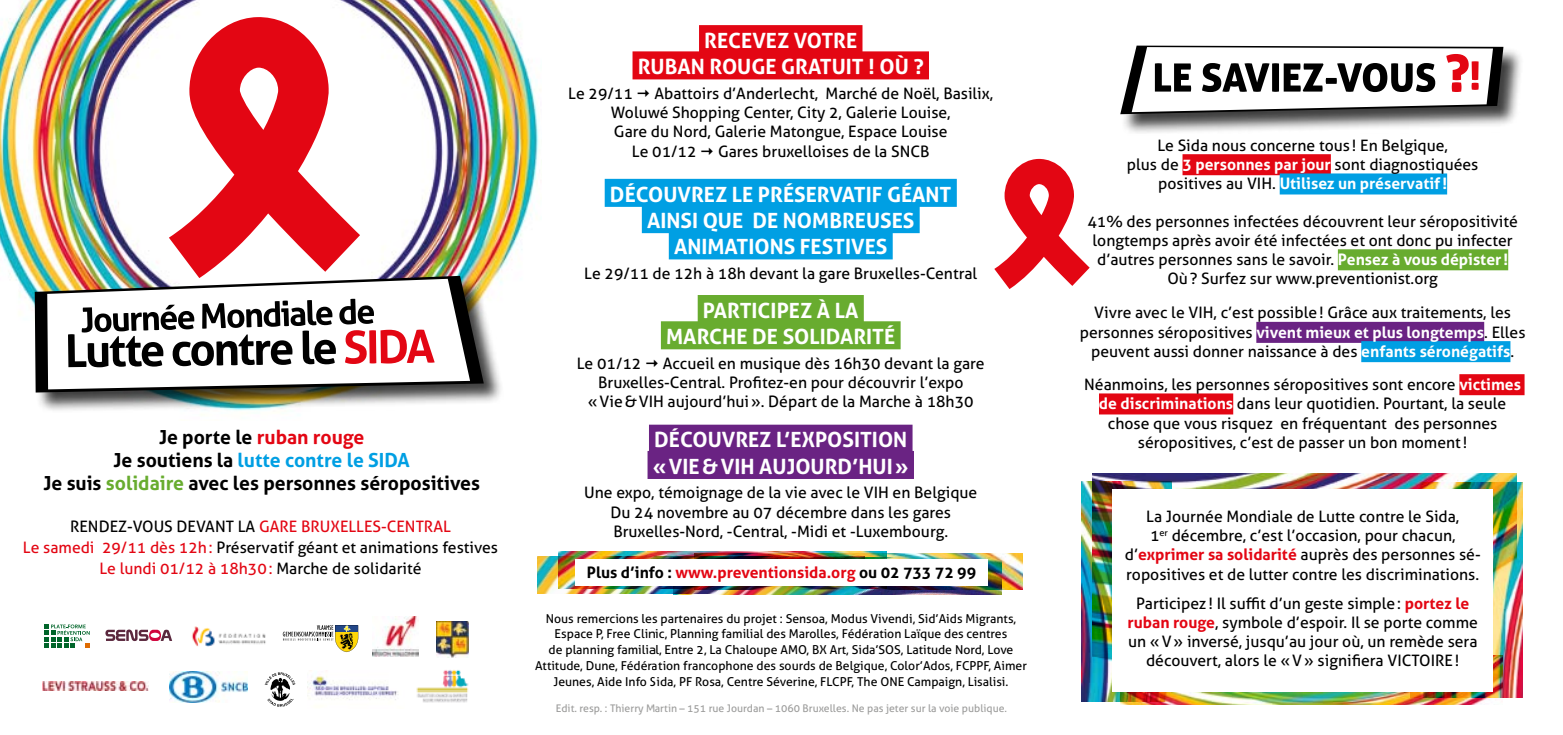
<style>
.page{position:relative;width:1563px;height:735px;background:#fff}
.page>*{position:absolute;margin:0;border:0;box-sizing:border-box;transform-origin:0 0}
.t1{font:700 21px "Aller";color:#fff}
.t2{font:700 19.43px "Aller";color:#000}
.t3{font:700 19.43px "Aller";color:#009fe3}
.t4{font:700 19.43px "Aller";color:#e30613}
.t5{font:15.75px/19.2px "Aller";color:#000;text-align:center}
.t6{font:15.75px "Aller";color:#e30613}
.t7{font:700 15.75px "Aller";color:#000}
.t8{font:12.25px/15.8px "Aller";color:#000;text-align:center}
.t9{font:10.5px "Aller";color:#9d9d9c}
.s1{color:#000}
.s2{color:#68ac2f}
.s3{color:#e30613}
.s4{font-weight:700;color:#fff}
.s5{font-weight:700;color:#e30613}
</style>
<div class="page">
<img style="left:1082px;top:481px;width:38px;height:219px">
<img style="left:1120px;top:692px;width:382px;height:12px">
<img style="left:1092px;top:473px;width:424px;height:215px">
<img style="left:1410px;top:482px;width:112px;height:214px">
<div style="left:1112px;top:488px;width:380px;height:203px;background:#fff"></div>
<img style="left:0;top:0;width:539px;height:415px">
<svg style="left:169px;top:16px;width:191px;height:259px;fill:#e30613"></svg>
<svg style="left:994px;top:158px;width:95px;height:131px"></svg>
<div style="left:699px;top:25px;width:163px;height:28px;background:#e30613"></div>
<div style="left:632px;top:51px;width:297px;height:28px;background:#e30613"></div>
<div style="left:1182px;top:154px;width:149px;height:21px;background:#e30613"></div>
<div style="left:1279px;top:173px;width:168px;height:21px;background:#009fe3"></div>
<div style="left:1338px;top:249px;width:170px;height:21px;background:#68ac2f"></div>
<div style="left:1256px;top:322px;width:228px;height:21px;background:#6a2383"></div>
<div style="left:1361px;top:341px;width:149px;height:21px;background:#009fe3"></div>
<div style="left:1459px;top:374px;width:65px;height:21px;background:#e30613"></div>
<div style="left:1099px;top:393px;width:134px;height:21px;background:#e30613"></div>
<div style="left:605px;top:179px;width:352px;height:28px;background:#009fe3"></div>
<div style="left:642px;top:205px;width:277px;height:28px;background:#009fe3"></div>
<div style="left:669px;top:231px;width:223px;height:28px;background:#009fe3"></div>
<div style="left:698px;top:295px;width:166px;height:28px;background:#68ac2f"></div>
<div style="left:661px;top:321px;width:239px;height:28px;background:#68ac2f"></div>
<img style="left:558px;top:551px;width:328px;height:5px">
<img style="left:695px;top:553px;width:327px;height:36px">
<img style="left:537px;top:556px;width:328px;height:36px">
<img style="left:674px;top:557px;width:327px;height:37px">
<div style="left:575px;top:558px;width:412px;height:27px;background:#fff"></div>
<div style="left:1121px;top:45px;width:403px;height:91px;background:#000;opacity:.75"></div>
<svg style="left:1120px;top:46px;width:383px;height:68px"></svg>
<div style="left:35px;top:275px;width:468px;height:138px;background:#000;opacity:.75"></div>
<img style="left:35px;top:276px;width:449px;height:116px">
<svg style="left:47px;top:279px;width:423px;height:110px"></svg>
<svg style="left:68px;top:298px;width:367px;height:69px"></svg>
<div style="left:649px;top:424px;width:263px;height:28px;background:#6a2383"></div>
<div style="left:647px;top:450px;width:267px;height:28px;background:#6a2383"></div>
<svg style="left:45px;top:624px;width:45px;height:23px"></svg>
<svg style="left:105px;top:629px;width:67px;height:11px"></svg>
<img style="left:192px;top:626px;width:74px;height:20px">
<img style="left:373px;top:616px;width:45px;height:40px">
<img style="left:437px;top:621px;width:32px;height:36px">
<img style="left:416px;top:670px;width:53px;height:33px">
<img style="left:308px;top:670px;width:90px;height:30px">
<img style="left:170px;top:671px;width:77px;height:31px">
<img style="left:42px;top:681px;width:106px;height:8px">
<svg style="left:265px;top:672px;width:30px;height:34px"></svg>
<svg style="left:283px;top:625px;width:75px;height:26px"></svg>
<p class="t4" style="left:159px;top:424px;width:207px"><span class="s1">Je porte le</span> ruban rouge</p>
<p class="t3" style="left:114px;top:448px;width:298px"><span class="s1">Je soutiens la</span> lutte contre le SIDA</p>
<p class="t2" style="left:44px;top:471px;width:438px">Je suis <span class="s2">solidaire</span> avec les personnes séropositives</p>
<p class="t6" style="left:70px;top:517px;width:382px"><span class="s1">RENDEZ-VOUS DEVANT LA</span> GARE BRUXELLES-CENTRAL</p>
<p class="t5" style="left:23px;top:538px;width:476px"><span class="s3">Le samedi 29/11 dès 12h:</span> Préservatif géant et animations festives</p>
<p class="t6" style="left:99px;top:559px;width:324px">Le lundi 01/12 à 18h30: <span class="s1">Marche de solidarité</span></p>
<p class="t1" style="left:704px;top:27px;width:154px">RECEVEZ VOTRE</p>
<p class="t1" style="left:638px;top:54px;width:287px">RUBAN ROUGE GRATUIT ! OÙ ?</p>
<p class="t5" style="left:611px;top:83px;width:384px;text-align:left;text-indent:43px">Abattoirs d’Anderlecht, Marché de Noël, Basilix,<br>Woluwé Shopping Center, City 2, Galerie Louise,<br>Gare du Nord, Galerie Matongue, Espace Louise</p>
<p class="t5" style="left:632px;top:141px;width:66px">Le 01/12</p>
<p class="t5" style="left:718px;top:141px;width:213px">Gares bruxelloises de la SNCB</p>
<p class="t5" style="left:1127px;top:135px;width:353px">Le Sida nous concerne tous ! En Belgique,<br>plus de <span class="s4">3 personnes par jour</span> sont diagnostiquées positives au VIH. <span class="s4">Utilisez un préservatif!</span></p>
<p class="t5" style="left:568px;top:83px;width:66px">Le 29/11</p>
<p class="t1" style="left:610px;top:181px;width:343px">DÉCOUVREZ LE PRÉSERVATIF GÉANT</p>
<p class="t1" style="left:647px;top:207px;width:269px">AINSI QUE DE NOMBREUSES</p>
<p class="t1" style="left:674px;top:233px;width:215px">ANIMATIONS FESTIVES</p>
<p class="t5" style="left:584px;top:263px;width:394px">Le 29/11 de 12h à 18h devant la gare Bruxelles-Central</p>
<p class="t1" style="left:703px;top:297px;width:157px">PARTICIPEZ À LA</p>
<p class="t1" style="left:666px;top:323px;width:231px">MARCHE DE SOLIDARITÉ</p>
<p class="t5" style="left:577px;top:353px;width:66px">Le 01/12</p>
<p class="t5" style="left:663px;top:353px;width:323px">Accueil en musique dès 16h30 devant la gare</p>
<p class="t5" style="left:598px;top:372px;width:367px">Bruxelles-Central. Profitez-en pour découvrir l’expo</p>
<p class="t5" style="left:588px;top:391px;width:387px">«Vie&amp;VIH aujourd’hui». Départ de la Marche à 18h30</p>
<p class="t5" style="left:1087px;top:211px;width:432px">41% des personnes infectées découvrent leur séropositivité longtemps après avoir été infectées et ont donc pu infecter d’autres personnes sans le savoir. <span class="s4">Pensez à vous dépister !<br></span>Où? Surfez sur www.preventionist.org</p>
<p class="t5" style="left:1080px;top:303px;width:447px">Vivre avec le VIH, c’est possible! Grâce aux traitements, les personnes séropositives <span class="s4">vivent mieux et plus longtemps</span>. Elles peuvent aussi donner naissance à des <span class="s4">enfants séronégatifs</span>.</p>
<p class="t5" style="left:1084px;top:374px;width:438px">Néanmoins, les personnes séropositives sont encore <span class="s4">victimes de discriminations</span> dans leur quotidien. Pourtant, la seule chose que vous risquez en fréquentant des personnes séropositives, c’est de passer un bon moment!</p>
<p class="t1" style="left:654px;top:427px;width:255px">DÉCOUVREZ L’EXPOSITION</p>
<p class="t1" style="left:653px;top:453px;width:257px">«VIE&amp;VIH AUJOURD’HUI»</p>
<p class="t5" style="left:584px;top:482px;width:395px">Une expo, témoignage de la vie avec le VIH en Belgique</p>
<p class="t5" style="left:610px;top:502px;width:342px;text-align:left">Du 24 novembre au 07 décembre dans les gares<br>Bruxelles-Nord, -Central, -Midi et -Luxembourg.</p>
<p class="t5" style="left:1124px;top:506px;width:357px">La Journée Mondiale de Lutte contre le Sida,<br>1<sup>er</sup> décembre, c’est l’occasion, pour chacun, d’<span class="s5">exprimer sa solidarité</span> auprès des personnes sé&shy;ropositives et de lutter contre les discriminations.</p>
<p class="t5" style="left:1127px;top:593px;width:352px">Participez ! Il suffit d’un geste simple : <span class="s5">portez le ruban rouge</span>, symbole d’espoir. Il se porte comme un «V» inversé, jusqu’au jour où, un remède sera découvert, alors le « V » signifiera VICTOIRE !</p>
<p class="t7" style="left:587px;top:562px;width:391px">Plus d’info : <span class="s3">www.preventionsida.org</span> ou 02 733 72 99</p>
<p class="t8" style="left:535px;top:610px;width:493px">Nous remercions les partenaires du projet : Sensoa, Modus Vivendi, Sid’Aids Migrants, Espace P, Free Clinic, Planning familial des Marolles, Fédération Laïque des centres<br>de planning familial, Entre 2, La Chaloupe AMO, BX Art, Sida’SOS, Latitude Nord, Love Attitude, Dune, Fédération francophone des sourds de Belgique, Color’Ados, FCPPF, Aimer Jeunes, Aide Info Sida, PF Rosa, Centre Séverine, FLCPF, The ONE Campaign, Lisalisi.</p>
<p class="t9" style="left:556px;top:701px;width:452px">Edit. resp. : Thierry Martin – 151 rue Jourdan – 1060 Bruxelles. Ne pas jeter sur la voie publique.</p>
</div>
